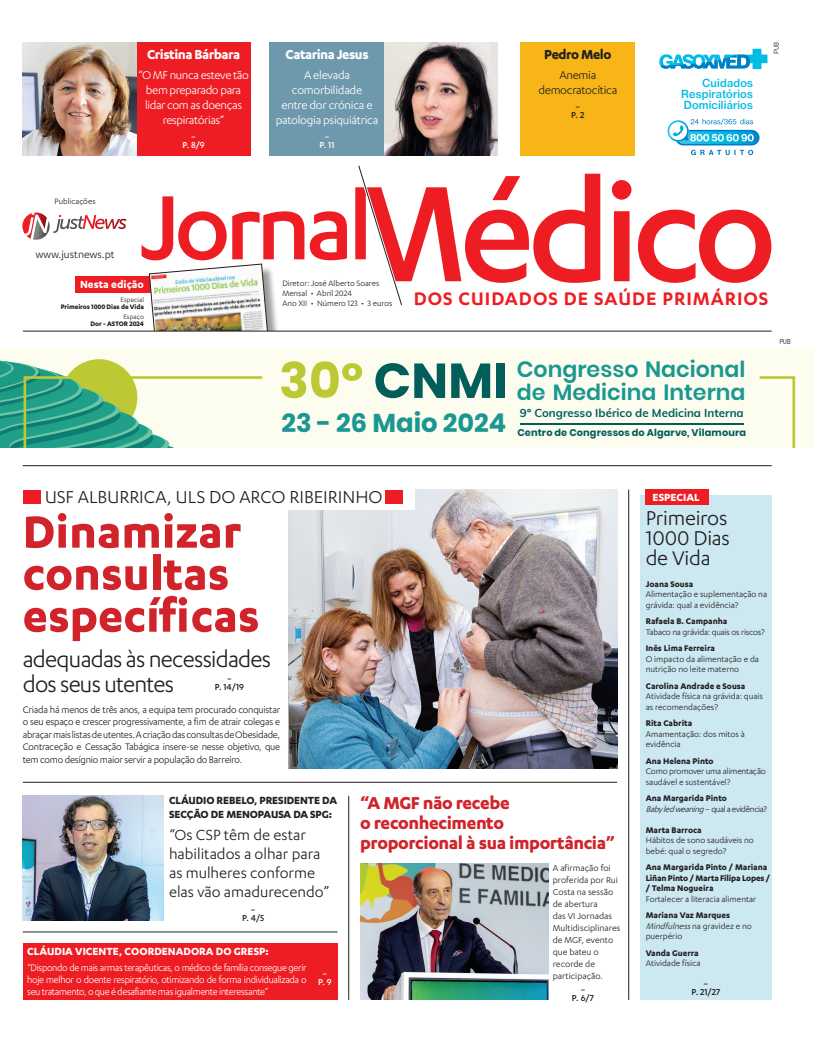
<style>
.page{position:relative;width:814px;height:1049px;background:#fff}
.page>*{position:absolute;margin:0;border:0;box-sizing:border-box;transform-origin:0 0}
.t1{font:700 52px/42px "Karbon";color:#d1232a}
.t2{font:26px/25px "Karbon";letter-spacing:-.03em;color:#231f20}
.t3{font:700 25.9px "Poppins";color:#1b9791}
.t4{font:23px/20px "Karbon";letter-spacing:-.01em;color:#231f20;text-align:justify}
.t5{font:600 22.1px/22.6px "Poppins";color:#1b9791}
.t6{font:600 21px "Karbon";letter-spacing:.045em;color:#ee1d23}
.t7{font:700 20px/20px "Karbon";letter-spacing:-.02em;color:#d1232a}
.t8{font:20px "Karbon";color:#231f20}
.t9{font:17px/19px "Karbon";color:#231f20}
.t10{font:700 15px "Karbon";letter-spacing:-.03em;color:#fff}
.t11{font:700 15px "Karbon";letter-spacing:-.03em;color:#231f20}
.t12{font:13px/15px "Karbon";letter-spacing:-.025em;color:#fff;text-align:center}
.t13{font:13px/15px "Karbon";letter-spacing:-.02em;color:#231f20;text-align:center}
.t14{font:700 12px "Karbon";color:#fff}
.t15{font:700 12px "Karbon";letter-spacing:-.01em;color:#231f20}
.t16{font:12px "Karbon";color:#231f20}
.t17{font:700 11.5px "Muli";color:#015f5c}
.t18{font:11px/12.5px "Karbon";letter-spacing:-.02em;color:#231f20;text-align:justify;scale:.96 1}
.t19{font:11px/12px "Karbon";letter-spacing:-.03em;color:#fff;text-align:justify;scale:.95 1}
.t20{font:11px/11px "N Haas Grotesk TX Std 65 Md";letter-spacing:.015em;color:#02bce5;text-align:justify}
.t21{font:10px/12px "Karbon";color:#231f20}
.t22{font:500 10px/12px "Karbon";letter-spacing:-.005em;color:#231f20;text-align:center}
.t23{font:500 10px/12px "Karbon";color:#fff;text-align:center}
.t24{font:700 9.8px "Poppins";letter-spacing:.015em;color:#015f5c}
.t25{font:9.5px/10.5px "Karbon";color:#231f20}
.t26{font:700 9.5px/10.5px "Karbon";color:#231f20}
.t27{font:9.5px "Karbon";letter-spacing:-.02em;color:#231f20}
.t28{font:9px/10px "Karbon";color:#231f20}
.t29{font:700 7.5px "Karbon";letter-spacing:-.01em;color:#231f20}
.t30{font:7.5px "Karbon";color:#231f20}
.t31{font:7px "DIN";letter-spacing:-.05em;color:#231f20;scale:.87 1}
.s1{font-weight:400;font-style:italic}
.s2{font-weight:400}
.s3{font-weight:700}
.s4{font-style:italic}
</style>
<div class="page">
<img style="left:288px;top:490px;width:329px;height:278px">
<div style="left:268px;top:478px;width:146px;height:31px;background:#fff"></div>
<div style="left:0;top:349px;width:814px;height:98px;background:#fdfdef"></div>
<svg style="left:445px;top:376px;width:350px;height:71px"></svg>
<svg style="left:451px;top:363px;width:39px;height:35px"></svg>
<div style="left:496px;top:363px;width:8px;height:35px;background:#015e5b"></div>
<hr style="left:520px;top:423px;width:223px;height:1px;background:#015e5b">
<svg style="left:445px;top:174px;width:326px;height:109px"></svg>
<svg style="left:0;top:165px;width:445px;height:282px"></svg>
<div style="left:270px;top:43px;width:114px;height:113px;background:#6e99ac"></div>
<div style="left:520px;top:43px;width:114px;height:113px;background:#f7b518"></div>
<div style="left:136px;top:43px;width:114px;height:113px;background:#ee1d23"></div>
<img style="left:384px;top:43px;width:113px;height:113px">
<img style="left:23px;top:43px;width:113px;height:113px">
<hr style="left:23px;top:331px;width:748px;height:1px;background:#231f20">
<div style="left:639px;top:495px;width:132px;height:505px;background:#cce8f1"></div>
<div style="left:645px;top:490px;width:63px;height:15px;background:#ee1d23"></div>
<hr style="left:628px;top:490px;width:1px;height:510px;background:#231f20">
<hr style="left:23px;top:932px;width:314px;height:1px;background:#231f20">
<hr style="left:348px;top:796px;width:1px;height:204px;background:#231f20">
<div style="left:23px;top:490px;width:18px;height:13px;background:#ee1d23"></div>
<div style="left:385px;top:490px;width:18px;height:13px;background:#ee1d23"></div>
<hr style="left:23px;top:465px;width:748px;height:1px;background:#231f20">
<hr style="left:23px;top:782px;width:594px;height:1px;background:#231f20">
<img style="left:360px;top:864px;width:189px;height:136px">
<img style="left:23px;top:796px;width:140px;height:124px">
<div style="left:23px;top:943px;width:314px;height:57px;background:#ee1d23"></div>
<svg style="left:676px;top:131px;width:82px;height:14px"></svg>
<div style="left:675px;top:130px;width:84px;height:15px;border:2px solid #007ec5;border-radius:7px"></div>
<svg style="left:667px;top:119px;width:86px;height:36px"></svg>
<svg style="left:659px;top:48px;width:109px;height:21px"></svg>
<p class="t28" style="left:55px;top:196px;width:42px">Publicações</p>
<p class="t16" style="left:36px;top:248px;width:80px">www.justnews.pt</p>
<h3 class="t10" style="left:147px;top:45px;width:94px">Cristina Bárbara</h3>
<h3 class="t12" style="left:138px;top:67px;width:112px">“O MF nunca esteve tão bem preparado para lidar com as doenças respiratórias”</h3>
<p class="t23" style="left:182px;top:126px;width:24px">_<br>P. 8/9</p>
<p class="t14" style="left:80px;top:278px;width:65px">Nesta edição</p>
<p class="t30" style="left:120px;top:295px;width:25px">Especial</p>
<p class="t29" style="left:61px;top:303px;width:85px">Primeiros 1000 Dias de Vida</p>
<p class="t30" style="left:123px;top:312px;width:22px">Espaço</p>
<p class="t29" style="left:90px;top:320px;width:55px">Dor - ASTOR 2024</p>
<h3 class="t10" style="left:285px;top:45px;width:85px">Catarina Jesus</h3>
<h3 class="t12" style="left:276px;top:67px;width:104px">A elevada comorbilidade<br>entre dor crónica e patologia psiquiátrica</h3>
<p class="t23" style="left:319px;top:126px;width:17px">_<br>P. 11</p>
<h3 class="t11" style="left:544px;top:45px;width:69px">Pedro Melo</h3>
<h3 class="t13" style="left:538px;top:67px;width:80px">Anemia democratocítica</h3>
<p class="t22" style="left:571px;top:96px;width:15px">_<br>P. 2</p>
<p class="t20" style="left:681px;top:78px;width:73px;text-indent:21px">Cuidados Respiratórios Domiciliários</p>
<p class="t31" style="left:772px;top:54px;width:15px;rotate:-90deg">PUB</p>
<p class="t28" style="left:282px;top:278px;width:111px">Diretor: José Alberto Soares<br>Mensal • Abril 2024<br>Ano XII • Número 123 • 3 euros</p>
<h3 class="t6" style="left:414px;top:286px;width:356px">DOS CUIDADOS DE SAÚDE PRIMÁRIOS</h3>
<h3 class="t5" style="left:517px;top:358px;width:230px">Congresso Nacional de Medicina Interna</h3>
<p class="t31" style="left:779px;top:337px;width:15px">PUB</p>
<h3 class="t3" style="left:281px;top:408px;width:226px">23 - 26 Maio 2024</h3>
<p class="t17" style="left:520px;top:404px;width:225px">9º Congresso Ibérico de Medicina Interna</p>
<p class="t24" style="left:517px;top:427px;width:230px">Centro de Congressos do Algarve, Vilamoura</p>
<h3 class="t8" style="left:45px;top:486px;width:335px">USF Alburrica, ULS do Arco Ri bei rin ho</h3>
<h1 class="t1" style="left:23px;top:509px;width:238px">Dinamizar consultas específicas</h1>
<h2 class="t2" style="left:23px;top:645px;width:250px">adequadas às necessidades dos seus utentes</h2>
<p class="t22" style="left:215px;top:668px;width:31px">_<br>P. 14/19</p>
<p class="t18" style="left:23px;top:703px;width:270px">Criada há menos de três anos, a equipa tem procurado conquistar o seu espaço e crescer progressivamente, a fim de atrair colegas e abraçar mais listas de utentes. A criação das consultas de Obesidade, Contraceção e Cessação Tabágica insere-se nesse objetivo, que tem como desígnio maior servir a população do Barreiro.</p>
<p class="t15" style="left:169px;top:793px;width:62px">Cláudio Rebelo</p>
<p class="t15" style="left:254px;top:793px;width:13px">, presidente</p>
<p class="t15" style="left:322px;top:793px;width:9px">da</p>
<p class="t15" style="left:169px;top:808px;width:75px">Secção de Menopa</p>
<p class="t15" style="left:271px;top:808px;width:62px">usa da SPG:</p>
<h3 class="t9" style="left:169px;top:824px;width:162px">“Os CSP têm de estar habilitados a olhar para as mulheres conforme elas vão amadurecendo”</h3>
<p class="t22" style="left:242px;top:899px;width:24px">_<br>P. 4/5</p>
<p class="t14" style="left:27px;top:945px;width:63px">Cláudia Vicente</p>
<p class="t14" style="left:119px;top:945px;width:14px">, coordenadora</p>
<p class="t14" style="left:216px;top:945px;width:54px">do GRESP:</p>
<p class="t19" style="left:27px;top:961px;width:296px">“Dispondo de mais armas terapêuticas, o médico de família consegue gerir hoje melhor o doente respiratório, otimizando de forma individualizada o seu tratamento, o que é desafiante mas igualmente interessante”</p>
<p class="t23" style="left:318px;top:963px;width:15px">_<br>P. 9</p>
<h3 class="t7" style="left:360px;top:792px;width:256px">“A MGF não recebe<br>o reconhecimento<br>proporcional à sua importância”</h3>
<p class="t21" style="left:553px;top:861px;width:69px">A afirmação foi proferida por Rui<br>Costa na sessão de abertura<br>das VI Jornadas<br>Multidisciplinares de MGF, evento que bateu o recorde de participação.</p>
<p class="t22" style="left:572px;top:979px;width:24px">_<br>P. 6/7</p>
<p class="t14" style="left:652px;top:490px;width:49px">ESPECIAL</p>
<h3 class="t4" style="left:645px;top:507px;width:86px">Primeiros 1000 Dias de Vida</h3>
<p class="t26" style="left:645px;top:578px;width:49px">Joana Sousa</p>
<p class="t25" style="left:645px;top:589px;width:123px">Alimentação e suplementação na grávida: qual a evidência?</p>
<p class="t26" style="left:645px;top:616px;width:83px">Rafaela B. Campanha</p>
<p class="t27" style="left:645px;top:627px;width:121px">Tabaco na grávida: quais os riscos?</p>
<p class="t26" style="left:645px;top:643px;width:71px">Inês Lima Ferreira</p>
<p class="t25" style="left:645px;top:653px;width:115px">O impacto da alimentação e da nutrição no leite materno</p>
<p class="t26" style="left:645px;top:680px;width:101px">Carolina Andrade e Sousa</p>
<p class="t25" style="left:645px;top:691px;width:119px">Atividade física na grávida: quais as recomendações?</p>
<p class="t26" style="left:645px;top:718px;width:48px">Rita Cabrita</p>
<p class="t25" style="left:645px;top:728px;width:101px">Amamentação: dos mitos à evidência</p>
<p class="t26" style="left:645px;top:755px;width:69px">Ana Helena Pinto</p>
<p class="t25" style="left:645px;top:766px;width:122px">Como promover uma alimentação saudável e sustentável?</p>
<p class="t26" style="left:645px;top:793px;width:123px">Ana Margarida Pinto<br><span class="s1">Baby ledweaning</span><span class="s2">– qual a evidência?</span></p>
<p class="t26" style="left:645px;top:824px;width:57px">Marta Barroca</p>
<p class="t25" style="left:645px;top:835px;width:110px">Hábitos de sono saudáveis no bebé: qual o segredo?</p>
<p class="t26" style="left:645px;top:862px;width:126px">Ana Margarida Pinto / Mariana<br>Liñan Pinto / Marta Filipa Lopes / / Telma Nogueira</p>
<p class="t25" style="left:645px;top:893px;width:112px">Fortalecer a literacia alimentar</p>
<p class="t25" style="left:645px;top:910px;width:108px"><span class="s3">Mariana Vaz Marques<br></span><span class="s4">Mindfulness</span>n a g ra v i d e z e n o puerpério</p>
<p class="t26" style="left:645px;top:947px;width:54px">Vanda Guerra</p>
<p class="t25" style="left:645px;top:958px;width:56px">Atividade física</p>
<p class="t22" style="left:691px;top:974px;width:31px">_<br>P. 21/27</p>
</div>
